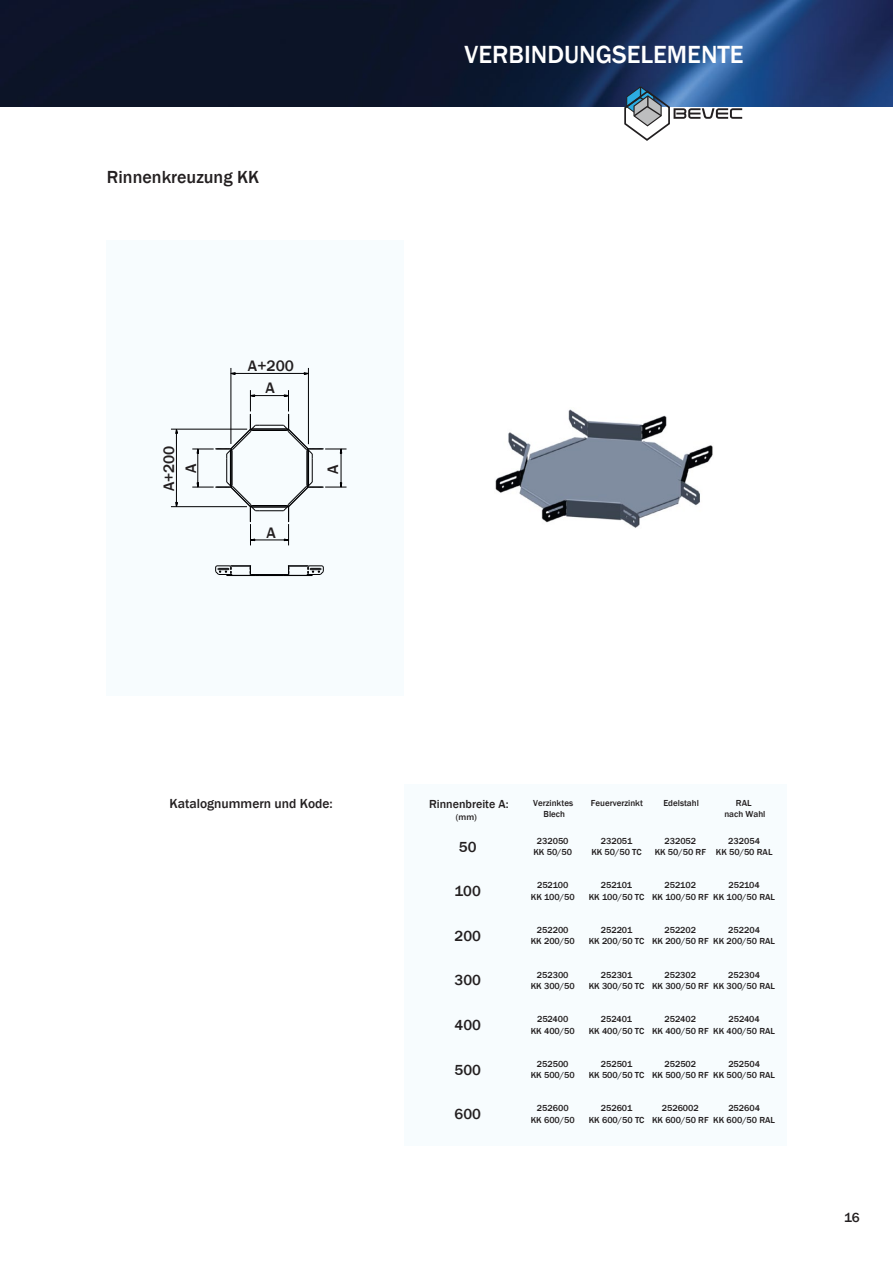
<style>
.page{position:relative;width:893px;height:1263px;background:#fff}
.page>*{position:absolute;margin:0;border:0;box-sizing:border-box;transform-origin:0 0}
.t1{font:500 25.5px "Franklin Gothic";color:#fff}
.t2{font:500 18px "Franklin Gothic";color:#231f20}
.t3{font:500 15.6px "Franklin Gothic";color:#231f20}
.t4{font:500 15px "Franklin Gothic";color:#231f20}
.t5{font:500 13.5px "Franklin Gothic";color:#231f20}
.t6{font:500 12px "Franklin Gothic";color:#231f20}
.t7{font:500 9px/11.6px "Franklin Gothic";color:#231f20;text-align:center}
</style>
<div class="page">
<div style="left:404px;top:784px;width:383px;height:362px;background:#f7fcfe"></div>
<img style="left:495px;top:409px;width:218px;height:119px">
<div style="left:106px;top:240px;width:298px;height:455px;background:#f7fcfe"></div>
<hr style="left:171px;top:429px;width:76px;height:1px;background:#000002">
<hr style="left:171px;top:506px;width:76px;height:1px;background:#000002">
<hr style="left:176px;top:433px;width:1px;height:73px;background:#000002">
<svg style="left:175px;top:429px;width:3px;height:5px"></svg>
<svg style="left:192px;top:390px;width:154px;height:155px"></svg>
<svg style="left:215px;top:565px;width:109px;height:11px"></svg>
<hr style="left:308px;top:368px;width:1px;height:76px;background:#000002">
<hr style="left:231px;top:368px;width:1px;height:76px;background:#000002">
<hr style="left:232px;top:373px;width:73px;height:1px;background:#000002">
<img style="left:0;top:0;width:893px;height:106px">
<svg style="left:623px;top:86px;width:119px;height:55px"></svg>
<h2 class="t2" style="left:107px;top:166px;width:154px">Rinnenkreuzung KK</h2>
<h3 class="t3" style="left:248px;top:356px;width:47px">A+200</h3>
<h3 class="t3" style="left:266px;top:378px;width:11px">A</h3>
<h3 class="t3" style="left:159px;top:491px;width:47px;rotate:-90deg">A+200</h3>
<h3 class="t3" style="left:181px;top:473px;width:11px;rotate:-90deg">A</h3>
<h3 class="t3" style="left:323px;top:474px;width:11px;rotate:-90deg">A</h3>
<h3 class="t3" style="left:266px;top:523px;width:11px">A</h3>
<h1 class="t1" style="left:465px;top:39px;width:280px">VERBINDUNGSELEMENTE</h1>
<h3 class="t5" style="left:170px;top:795px;width:165px">Katalognummern und Kode:</h3>
<p class="t7" style="left:591px;top:797px;width:54px">Feuerverzinkt</p>
<p class="t7" style="left:663px;top:797px;width:37px">Edelstahl</p>
<h3 class="t6" style="left:429px;top:797px;width:81px">Rinnenbreite A:</h3>
<p class="t7" style="left:533px;top:798px;width:41px;line-height:10.8px">Verzinktes<br>Blech</p>
<p class="t7" style="left:724px;top:798px;width:42px;line-height:10.8px">RAL<br>nach Wahl</p>
<p class="t7" style="left:456px;top:811px;width:22px">(mm)</p>
<h3 class="t4" style="left:459px;top:837px;width:19px">50</h3>
<h3 class="t4" style="left:455px;top:882px;width:28px">100</h3>
<h3 class="t4" style="left:455px;top:926px;width:28px">200</h3>
<h3 class="t4" style="left:455px;top:971px;width:28px">300</h3>
<h3 class="t4" style="left:455px;top:1016px;width:28px">400</h3>
<h3 class="t4" style="left:455px;top:1060px;width:28px">500</h3>
<h3 class="t4" style="left:455px;top:1105px;width:28px">600</h3>
<p class="t7" style="left:533px;top:835px;width:40px">232050<br>KK 50/50</p>
<p class="t7" style="left:531px;top:880px;width:45px">252100<br>KK 100/50</p>
<p class="t7" style="left:531px;top:924px;width:45px">252200<br>KK 200/50</p>
<p class="t7" style="left:531px;top:969px;width:45px">252300<br>KK 300/50</p>
<p class="t7" style="left:531px;top:1013px;width:45px">252400<br>KK 400/50</p>
<p class="t7" style="left:531px;top:1058px;width:45px">252500<br>KK 500/50</p>
<p class="t7" style="left:531px;top:1103px;width:45px">252600<br>KK 600/50</p>
<p class="t7" style="left:591px;top:835px;width:52px">232051<br>KK 50/50 TC</p>
<p class="t7" style="left:589px;top:879px;width:57px">252101<br>KK 100/50 TC</p>
<p class="t7" style="left:589px;top:924px;width:57px">252201<br>KK 200/50 TC</p>
<p class="t7" style="left:589px;top:969px;width:57px">252301<br>KK 300/50 TC</p>
<p class="t7" style="left:589px;top:1013px;width:57px">252401<br>KK 400/50 TC</p>
<p class="t7" style="left:589px;top:1058px;width:57px">252501<br>KK 500/50 TC</p>
<p class="t7" style="left:589px;top:1103px;width:57px">252601<br>KK 600/50 TC</p>
<p class="t7" style="left:716px;top:835px;width:58px">232054<br>KK 50/50 RAL</p>
<p class="t7" style="left:713px;top:879px;width:63px">252104<br>KK 100/50 RAL</p>
<p class="t7" style="left:713px;top:924px;width:63px">252204<br>KK 200/50 RAL</p>
<p class="t7" style="left:713px;top:969px;width:63px">252304<br>KK 300/50 RAL</p>
<p class="t7" style="left:713px;top:1013px;width:63px">252404<br>KK 400/50 RAL</p>
<p class="t7" style="left:713px;top:1058px;width:63px">252504<br>KK 500/50 RAL</p>
<p class="t7" style="left:713px;top:1103px;width:63px">252604<br>KK 600/50 RAL</p>
<p class="t7" style="left:655px;top:835px;width:53px">232052<br>KK 50/50 RF</p>
<p class="t7" style="left:652px;top:879px;width:58px">252102<br>KK 100/50 RF</p>
<p class="t7" style="left:652px;top:924px;width:58px">252202<br>KK 200/50 RF</p>
<p class="t7" style="left:652px;top:969px;width:58px">252302<br>KK 300/50 RF</p>
<p class="t7" style="left:652px;top:1013px;width:58px">252402<br>KK 400/50 RF</p>
<p class="t7" style="left:652px;top:1058px;width:58px">252502<br>KK 500/50 RF</p>
<p class="t7" style="left:652px;top:1103px;width:58px">2526002<br>KK 600/50 RF</p>
<h3 class="t5" style="left:844px;top:1209px;width:17px">16</h3>
</div>
